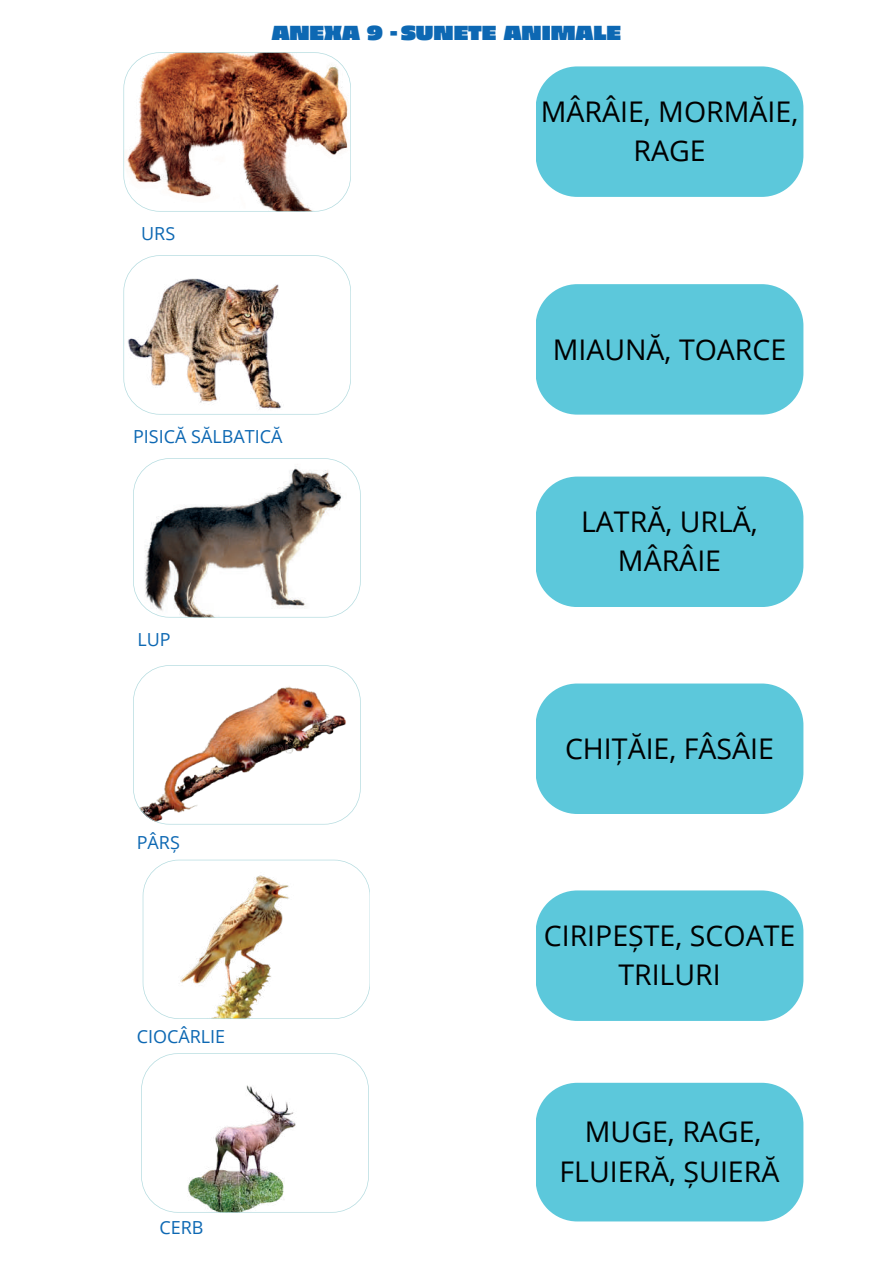
<style>
.page{position:relative;width:893px;height:1264px;background:#fff}
.page>*{position:absolute;margin:0;border:0;box-sizing:border-box;transform-origin:0 0}
.t1{font:28.5px/39.3px "Open Sans";color:#000;text-align:center}
.t2{font:20.25px "Piepie";color:#0d68b3}
.t3{font:18px "Open Sans";color:#0d68b3}
</style>
<div class="page">
<img style="left:123px;top:52px;width:228px;height:160px">
<svg style="left:133px;top:458px;width:227px;height:159px"></svg>
<img style="left:133px;top:665px;width:227px;height:159px">
<svg style="left:141px;top:1053px;width:228px;height:159px"></svg>
<img style="left:123px;top:255px;width:228px;height:159px">
<svg style="left:143px;top:859px;width:227px;height:160px"></svg>
<div style="left:536px;top:66px;width:267px;height:131px;background:#5cc8db"></div>
<div style="left:536px;top:284px;width:267px;height:130px;background:#5cc8db"></div>
<div style="left:536px;top:476px;width:267px;height:131px;background:#5cc8db"></div>
<div style="left:536px;top:683px;width:267px;height:131px;background:#5cc8db"></div>
<div style="left:536px;top:890px;width:267px;height:130px;background:#5cc8db"></div>
<div style="left:536px;top:1082px;width:267px;height:139px;background:#5cc8db"></div>
<p class="t2" style="left:272px;top:20px;width:351px">ANEXA 9 - SUNETE ANIMALE</p>
<p class="t3" style="left:141px;top:221px;width:36px">URS</p>
<p class="t3" style="left:133px;top:424px;width:151px">PISICĂ SĂLBATICĂ</p>
<p class="t3" style="left:137px;top:627px;width:35px">LUP</p>
<p class="t3" style="left:137px;top:829px;width:45px">PÂRȘ</p>
<p class="t3" style="left:137px;top:1023px;width:90px">CIOCÂRLIE</p>
<p class="t3" style="left:159px;top:1214px;width:46px">CERB</p>
<p class="t1" style="left:540px;top:91px;width:259px">MÂRÂIE, MORMĂIE,<br>RAGE</p>
<p class="t1" style="left:552px;top:329px;width:235px">MIAUNĂ, TOARCE</p>
<p class="t1" style="left:581px;top:501px;width:178px">LATRĂ, URLĂ,<br>MÂRÂIE</p>
<p class="t1" style="left:565px;top:728px;width:210px">CHIȚĂIE, FÂSÂIE</p>
<p class="t1" style="left:543px;top:914px;width:253px">CIRIPEȘTE, SCOATE<br>TRILURI</p>
<p class="t1" style="left:559px;top:1111px;width:221px">MUGE, RAGE,<br>FLUIERĂ, ȘUIERĂ</p>
</div>
